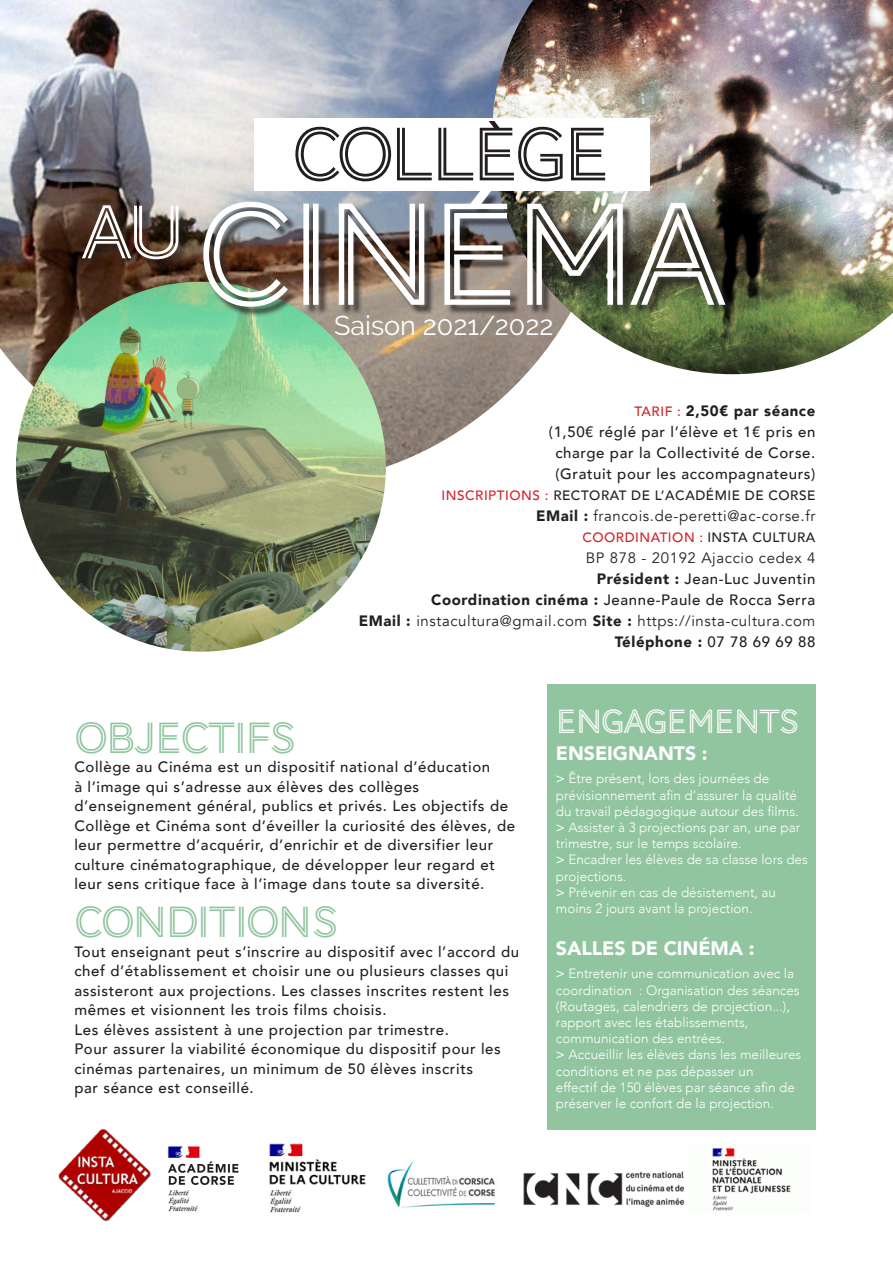
<style>
.page{position:relative;width:893px;height:1263px;background:#fff}
.page>*{position:absolute;margin:0;border:0;box-sizing:border-box;transform-origin:0 0}
.t1{font:150px "AW Conqueror Inline";letter-spacing:-.075em;color:#fff}
.t2{font:78px "AW Conqueror Inline";letter-spacing:-.075em;color:#231f20}
.t3{font:78px "AW Conqueror Inline";color:#fff}
.t4{font:45px "AW Conqueror Inline";letter-spacing:-.05em;color:#91c59f}
.t5{font:34.5px "AW Conqueror Inline";letter-spacing:-.05em;color:#fff}
.t6{font:27px "Raleway";color:#fff}
.t7{font:900 19.5px "Avenir";letter-spacing:-.005em;color:#fff}
.t8{font:500 15px/19.5px "Avenir";letter-spacing:.04em;color:#231f20}
.t9{font:15px "Avenir";letter-spacing:.04em;color:#231f20}
.t10{font:900 15px "Avenir";letter-spacing:.04em;color:#231f20}
.t11{font:300 13.5px/16.2px "Avenir";color:#fff}
.t12{font:500 13.5px "Avenir";letter-spacing:.04em;color:#231f20}
.t13{font:500 13.5px "Avenir";letter-spacing:.04em;color:#d1232a}
.s1{font-weight:500;font-size:13.5px;color:#d1232a}
.s2{color:#d1232a}
.s3{font-weight:900}
.s4{color:#231f20}
.s5{font-weight:500}
</style>
<div class="page">
<img style="left:0;top:0;width:526px;height:467px">
<img style="left:492px;top:0;width:401px;height:374px">
<img style="left:16px;top:282px;width:370px;height:370px;border-radius:185px">
<div style="left:547px;top:685px;width:269px;height:445px;background:#91c59f"></div>
<div style="left:254px;top:118px;width:395px;height:72px;background:#fff"></div>
<div style="left:84px;top:193px;width:652px;height:124px;background:#231f20;opacity:.75"></div>
<img style="left:59px;top:1129px;width:91px;height:92px">
<img style="left:387px;top:1160px;width:108px;height:48px">
<img style="left:523px;top:1172px;width:162px;height:34px">
<img style="left:712px;top:1148px;width:79px;height:63px">
<img style="left:269px;top:1143px;width:97px;height:70px">
<img style="left:167px;top:1146px;width:33px;height:66px">
<div style="left:157px;top:1158px;width:108px;height:27px;background:#fff"></div>
<svg style="left:168px;top:1161px;width:70px;height:24px"></svg>
<p class="t3" style="left:80px;top:195px;width:108px">AU</p>
<p class="t2" style="left:292px;top:118px;width:321px">COLLÈGE</p>
<p class="t1" style="left:197px;top:184px;width:533px">CINÉMA</p>
<p class="t6" style="left:334px;top:310px;width:221px">Saison 2021/2022</p>
<p class="t10" style="left:634px;top:398px;width:182px"><span class="s1">TARIF :</span> 2,50€ par séance</p>
<p class="t8" style="left:549px;top:421px;width:268px">(1,50€ réglé par l’élève et 1€ pris en</p>
<p class="t8" style="left:555px;top:442px;width:261px">charge par la Collectivité de Corse.</p>
<p class="t8" style="left:555px;top:463px;width:261px">(Gratuit pour les accompagnateurs)</p>
<p class="t12" style="left:442px;top:484px;width:375px"><span class="s2">INSCRIPTIONS :</span> RECTORAT DE L’ACADÉMIE DE CORSE</p>
<p class="t9" style="left:536px;top:507px;width:281px"><span class="s3">EMail :</span> francois.de-peretti@ac-corse.fr</p>
<p class="t13" style="left:582px;top:526px;width:234px">COORDINATION : <span class="s4">INSTA CULTURA</span></p>
<p class="t9" style="left:586px;top:549px;width:231px">BP 878 - 20192 Ajaccio cedex 4</p>
<p class="t8" style="left:597px;top:568px;width:220px"><span class="s3">Président :</span> Jean-Luc Juventin</p>
<p class="t8" style="left:431px;top:589px;width:386px"><span class="s3">Coordination cinéma :</span> Jeanne-Paule de Rocca Serra</p>
<p class="t9" style="left:359px;top:612px;width:458px"><span class="s3">EMail :</span> instacultura@gmail.com <span class="s3">Site :</span> https://insta-cultura.com</p>
<p class="t10" style="left:615px;top:629px;width:202px">Téléphone : <span class="s5">07 78 69 69 88</span></p>
<p class="t4" style="left:74px;top:716px;width:225px">OBJECTIFS</p>
<p class="t8" style="left:74px;top:756px;width:442px">Collège au Cinéma est un dispositif national d’éducation<br>à l’image qui s’adresse aux élèves des collèges d’enseignement général, publics et privés. Les objectifs de Collège et Cinéma sont d’éveiller la curiosité des élèves, de leur permettre d’acquérir, d’enrichir et de diversifier leur culture cinématographique, de développer leur regard et leur sens critique face à l’image dans toute sa diversité.</p>
<p class="t4" style="left:74px;top:901px;width:267px">CONDITIONS</p>
<p class="t8" style="left:74px;top:941px;width:446px">Tout enseignant peut s’inscrire au dispositif avec l’accord du chef d’établissement et choisir une ou plusieurs classes qui assisteront aux projections. Les classes inscrites restent les mêmes et visionnent les trois films choisis.</p>
<p class="t8" style="left:74px;top:1019px;width:376px">Les élèves assistent à une projection par trimestre.</p>
<p class="t8" style="left:74px;top:1038px;width:428px">Pour assurer la viabilité économique du dispositif pour les cinémas partenaires, un minimum de 50 élèves inscrits</p>
<p class="t8" style="left:74px;top:1077px;width:181px">par séance est conseillé.</p>
<p class="t5" style="left:556px;top:705px;width:246px">ENGAGEMENTS</p>
<p class="t7" style="left:556px;top:736px;width:153px">ENSEIGNANTS :</p>
<p class="t11" style="left:556px;top:771px;width:244px"><span class="s5">&gt;</span> Être présent, lors des journées de prévisionnement afin d’assurer la qualité du travail pédagogique autour des films.</p>
<p class="t11" style="left:556px;top:819px;width:246px"><span class="s5">&gt;</span> Assister à 3 projections par an, une par trimestre, sur le temps scolaire.</p>
<p class="t11" style="left:556px;top:852px;width:253px"><span class="s5">&gt;</span> Encadrer les élèves de sa classe lors des projections.</p>
<p class="t11" style="left:556px;top:884px;width:222px"><span class="s5">&gt;</span> Prévenir en cas de désistement, au moins 2 jours avant la projection.</p>
<p class="t7" style="left:556px;top:931px;width:200px">SALLES DE CINÉMA :</p>
<p class="t11" style="left:556px;top:966px;width:245px"><span class="s5">&gt;</span> Entretenir une communication avec la coordination : Organisation des séances (Routages, calendriers de projection...), rapport avec les établissements, communication des entrées.</p>
<p class="t11" style="left:556px;top:1047px;width:247px"><span class="s5">&gt;</span> Accueillir les élèves dans les meilleures conditions et ne pas dépasser un<br>effectif de 150 élèves par séance afin de préserver le confort de la projection.</p>
</div>
